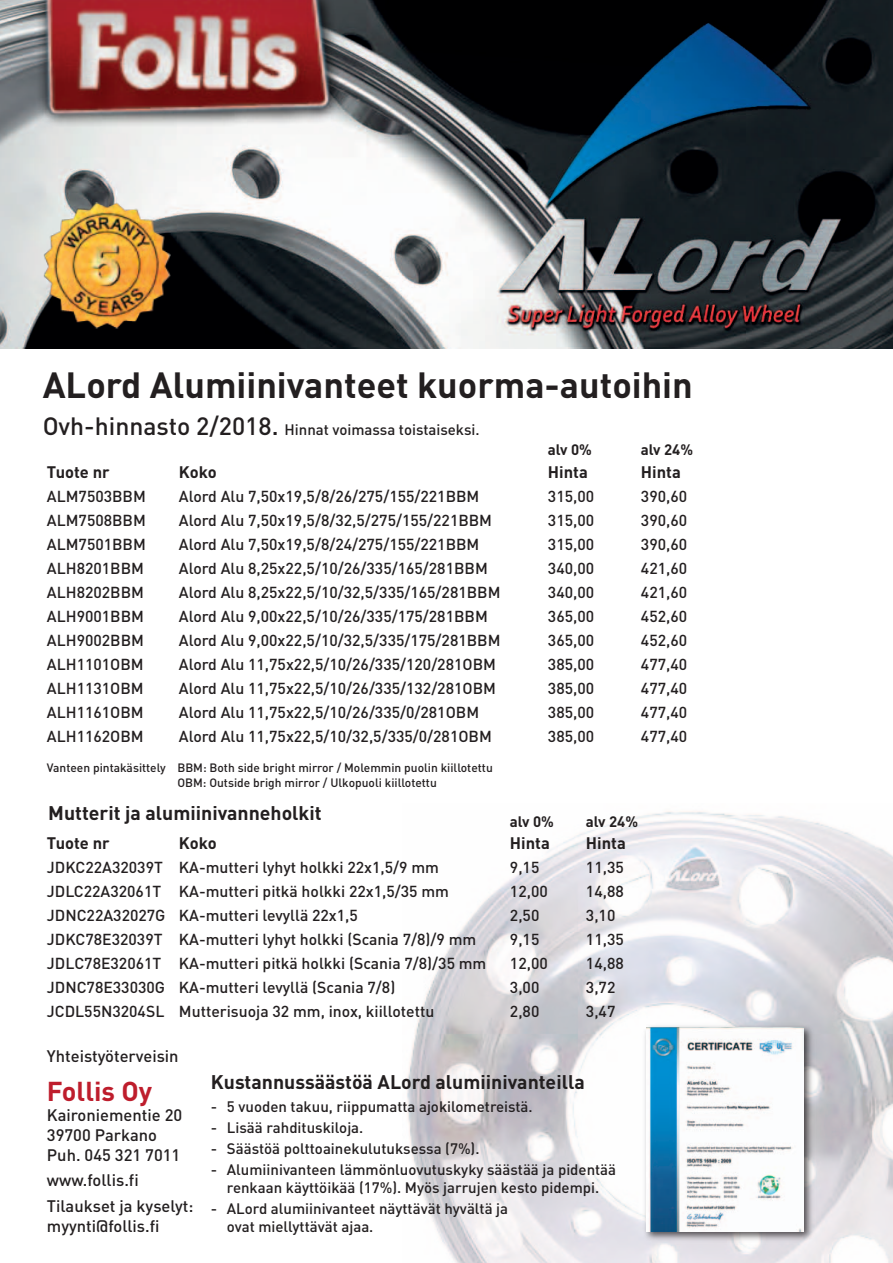
<style>
.page{position:relative;width:893px;height:1263px;background:#fff}
.page>*{position:absolute;margin:0;border:0;box-sizing:border-box;transform-origin:0 0}
.t1{font:700 36px "DIN";color:#231f20}
.t2{font:700 27px "DIN";color:#be1d2c}
.t3{font:700 19.5px "DIN";color:#231f20}
.t4{font:500 16.5px/19.8px "DIN";color:#231f20}
.t5{font:700 16.5px "DIN";color:#231f20}
.t6{font:500 15.75px "DIN";color:#231f20}
.t7{font:500 15px/18px "DIN";color:#231f20;text-align:center}
.t8{font:700 15px "DIN";color:#231f20}
.t9{font:500 12px/14.4px "DIN";color:#231f20}
.s1{font-size:24.75px}
</style>
<div class="page">
<img style="left:407px;top:811px;width:486px;height:452px">
<img style="left:0;top:0;width:893px;height:348px">
<img style="left:31px;top:0;width:315px;height:132px">
<img style="left:640px;top:1021px;width:177px;height:223px">
<img style="left:646px;top:1027px;width:158px;height:204px">
<img style="left:41px;top:201px;width:131px;height:131px">
<h1 class="t1" style="left:43px;top:361px;width:652px">ALord Alumiinivanteet kuorma-autoihin</h1>
<p class="t7" style="left:43px;top:420px;width:439px"><span class="s1">Ovh-hinnasto 2/2018.</span> Hinnat voimassa toistaiseksi.</p>
<p class="t8" style="left:548px;top:440px;width:46px">alv 0%</p>
<p class="t8" style="left:641px;top:440px;width:54px">alv 24%</p>
<p class="t5" style="left:47px;top:461px;width:64px">Tuote nr</p>
<p class="t5" style="left:179px;top:461px;width:39px">Koko</p>
<p class="t5" style="left:548px;top:461px;width:41px">Hinta</p>
<p class="t5" style="left:641px;top:461px;width:41px">Hinta</p>
<p class="t6" style="left:47px;top:486px;width:100px">ALM7503BBM</p>
<p class="t6" style="left:179px;top:486px;width:302px">Alord Alu 7,50x19,5/8/26/275/155/221BBM</p>
<p class="t6" style="left:548px;top:486px;width:48px">315,00</p>
<p class="t6" style="left:641px;top:486px;width:48px">390,60</p>
<p class="t6" style="left:47px;top:510px;width:100px">ALM7508BBM</p>
<p class="t6" style="left:179px;top:510px;width:315px">Alord Alu 7,50x19,5/8/32,5/275/155/221BBM</p>
<p class="t6" style="left:548px;top:510px;width:48px">315,00</p>
<p class="t6" style="left:641px;top:510px;width:48px">390,60</p>
<p class="t6" style="left:47px;top:534px;width:100px">ALM7501BBM</p>
<p class="t6" style="left:179px;top:534px;width:302px">Alord Alu 7,50x19,5/8/24/275/155/221BBM</p>
<p class="t6" style="left:548px;top:534px;width:48px">315,00</p>
<p class="t6" style="left:641px;top:534px;width:48px">390,60</p>
<p class="t6" style="left:47px;top:558px;width:99px">ALH8201BBM</p>
<p class="t6" style="left:179px;top:558px;width:310px">Alord Alu 8,25x22,5/10/26/335/165/281BBM</p>
<p class="t6" style="left:548px;top:558px;width:48px">340,00</p>
<p class="t6" style="left:641px;top:558px;width:48px">421,60</p>
<p class="t6" style="left:47px;top:582px;width:99px">ALH8202BBM</p>
<p class="t6" style="left:179px;top:582px;width:323px">Alord Alu 8,25x22,5/10/32,5/335/165/281BBM</p>
<p class="t6" style="left:548px;top:582px;width:48px">340,00</p>
<p class="t6" style="left:641px;top:582px;width:48px">421,60</p>
<p class="t6" style="left:47px;top:606px;width:99px">ALH9001BBM</p>
<p class="t6" style="left:179px;top:606px;width:310px">Alord Alu 9,00x22,5/10/26/335/175/281BBM</p>
<p class="t6" style="left:548px;top:606px;width:48px">365,00</p>
<p class="t6" style="left:641px;top:606px;width:48px">452,60</p>
<p class="t6" style="left:47px;top:630px;width:99px">ALH9002BBM</p>
<p class="t6" style="left:179px;top:630px;width:323px">Alord Alu 9,00x22,5/10/32,5/335/175/281BBM</p>
<p class="t6" style="left:548px;top:630px;width:48px">365,00</p>
<p class="t6" style="left:641px;top:630px;width:48px">452,60</p>
<p class="t6" style="left:47px;top:654px;width:98px">ALH1101OBM</p>
<p class="t6" style="left:179px;top:654px;width:318px">Alord Alu 11,75x22,5/10/26/335/120/281OBM</p>
<p class="t6" style="left:548px;top:654px;width:48px">385,00</p>
<p class="t6" style="left:641px;top:654px;width:48px">477,40</p>
<p class="t6" style="left:47px;top:678px;width:98px">ALH1131OBM</p>
<p class="t6" style="left:179px;top:678px;width:318px">Alord Alu 11,75x22,5/10/26/335/132/281OBM</p>
<p class="t6" style="left:548px;top:678px;width:48px">385,00</p>
<p class="t6" style="left:641px;top:678px;width:48px">477,40</p>
<p class="t6" style="left:47px;top:702px;width:98px">ALH1161OBM</p>
<p class="t6" style="left:179px;top:702px;width:302px">Alord Alu 11,75x22,5/10/26/335/0/281OBM</p>
<p class="t6" style="left:548px;top:702px;width:48px">385,00</p>
<p class="t6" style="left:641px;top:702px;width:48px">477,40</p>
<p class="t6" style="left:47px;top:726px;width:98px">ALH1162OBM</p>
<p class="t6" style="left:179px;top:726px;width:314px">Alord Alu 11,75x22,5/10/32,5/335/0/281OBM</p>
<p class="t6" style="left:548px;top:726px;width:48px">385,00</p>
<p class="t6" style="left:641px;top:726px;width:48px">477,40</p>
<p class="t9" style="left:177px;top:760px;width:317px;text-indent:-130px">Vanteen pintakäsittely BBM: Both side bright mirror / Molemmin puolin kiillotettu<br>OBM: Outside brigh mirror / Ulkopuoli kiillotettu</p>
<p class="t8" style="left:510px;top:811px;width:46px">alv 0%</p>
<p class="t8" style="left:586px;top:811px;width:54px">alv 24%</p>
<p class="t5" style="left:47px;top:832px;width:64px">Tuote nr</p>
<p class="t5" style="left:179px;top:832px;width:39px">Koko</p>
<p class="t5" style="left:510px;top:832px;width:41px">Hinta</p>
<p class="t5" style="left:586px;top:832px;width:41px">Hinta</p>
<p class="t6" style="left:47px;top:857px;width:394px">JDKC22A32039T KA-mutteri lyhyt holkki 22x1,5/9 mm</p>
<p class="t6" style="left:510px;top:857px;width:31px">9,15</p>
<p class="t6" style="left:586px;top:857px;width:39px">11,35</p>
<p class="t6" style="left:47px;top:881px;width:404px">JDLC22A32061T KA-mutteri pitkä holkki 22x1,5/35 mm</p>
<p class="t6" style="left:510px;top:881px;width:39px">12,00</p>
<p class="t6" style="left:586px;top:881px;width:39px">14,88</p>
<p class="t6" style="left:47px;top:905px;width:313px">JDNC22A32027G KA-mutteri levyllä 22x1,5</p>
<p class="t6" style="left:510px;top:905px;width:31px">2,50</p>
<p class="t6" style="left:586px;top:905px;width:31px">3,10</p>
<p class="t6" style="left:47px;top:929px;width:431px">JDKC78E32039T KA-mutteri lyhyt holkki (Scania 7/8)/9 mm</p>
<p class="t6" style="left:510px;top:929px;width:31px">9,15</p>
<p class="t6" style="left:586px;top:929px;width:39px">11,35</p>
<p class="t6" style="left:47px;top:953px;width:441px">JDLC78E32061T KA-mutteri pitkä holkki (Scania 7/8)/35 mm</p>
<p class="t6" style="left:510px;top:953px;width:39px">12,00</p>
<p class="t6" style="left:586px;top:953px;width:39px">14,88</p>
<p class="t6" style="left:47px;top:977px;width:350px">JDNC78E33030G KA-mutteri levyllä (Scania 7/8)</p>
<p class="t6" style="left:510px;top:977px;width:31px">3,00</p>
<p class="t6" style="left:586px;top:977px;width:31px">3,72</p>
<p class="t6" style="left:47px;top:1001px;width:389px">JCDL55N3204SL Mutterisuoja 32 mm, inox, kiillotettu</p>
<p class="t6" style="left:510px;top:1001px;width:31px">2,80</p>
<p class="t6" style="left:586px;top:1001px;width:31px">3,47</p>
<p class="t3" style="left:48px;top:800px;width:275px">Mutterit ja alumiinivanneholkit</p>
<p class="t4" style="left:47px;top:1045px;width:133px">Yhteistyöterveisin</p>
<h2 class="t2" style="left:47px;top:1074px;width:107px">Follis Oy</h2>
<p class="t4" style="left:47px;top:1105px;width:137px">Kaironiementie 20<br>39700 Parkano<br>Puh. 045 321 7011</p>
<p class="t4" style="left:47px;top:1167px;width:148px;line-height:25.5px">www.follis.fi<br>Tilaukset ja kyselyt:</p>
<p class="t4" style="left:47px;top:1215px;width:114px">myynti@follis.fi</p>
<p class="t3" style="left:211px;top:1069px;width:375px">Kustannussäästöä ALord alumiinivanteilla</p>
<p class="t7" style="left:211px;top:1097px;width:323px">- 5 vuoden takuu, riippumatta ajokilometreistä.</p>
<p class="t7" style="left:211px;top:1118px;width:154px">- Lisää rahdituskiloja.</p>
<p class="t7" style="left:211px;top:1139px;width:270px">- Säästöä polttoainekulutuksessa (7%).</p>
<p class="t7" style="left:211px;top:1160px;width:407px">- Alumiinivanteen lämmönluovutuskyky säästää ja pidentää renkaan käyttöikää (17%). Myös jarrujen kesto pidempi.</p>
<p class="t7" style="left:227px;top:1199px;width:283px;text-align:left;text-indent:-16px">- ALord alumiinivanteet näyttävät hyvältä ja ovat miellyttävät ajaa.</p>
</div>
